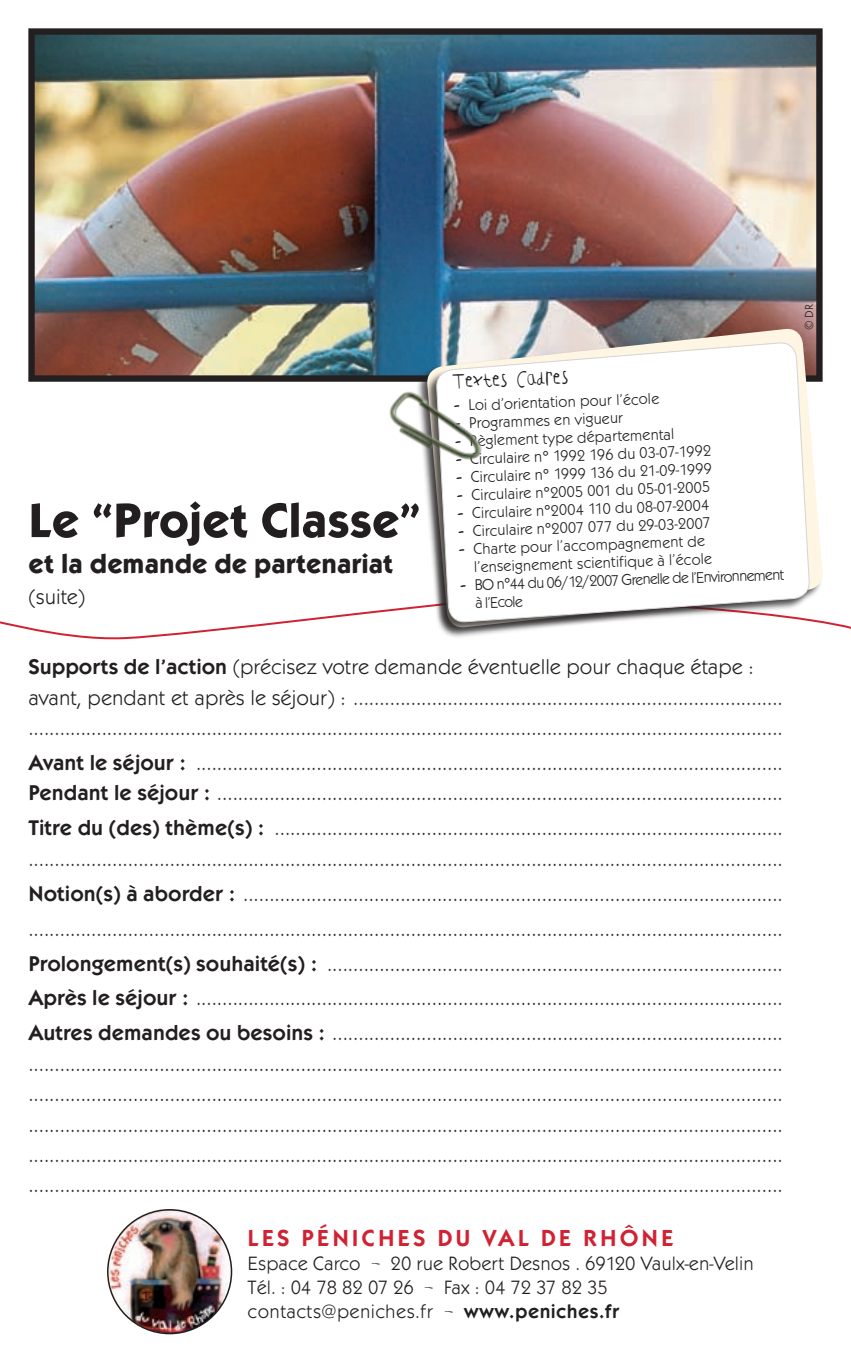
<style>
.page{position:relative;width:851px;height:1361px;background:#fff}
.page>*{position:absolute;margin:0;border:0;box-sizing:border-box;transform-origin:0 0}
.t1{font:700 50px "Kabel Itc T";color:#231f20}
.t2{font:700 28px "Kabel Itc T";color:#231f20}
.t3{font:600 24px "Kabel Itc T";letter-spacing:.12em;color:#d12233}
.t4{font:22px/30.4px "Kabel Itc T";color:#231f20}
.t5{font:20px/24px "Kabel Itc T";color:#231f20}
.t6{font:18px "Childs Play Age Eight";color:#231f20}
.t7{font:16px/18px "Kabel Itc T";color:#231f20}
.t8{font:12px "Kabel Itc T";color:#231f20}
.s1{font-family:"Childs Play Age Eight"}
.s2{font-weight:600}
.s3{font-family:"Childs Play Age Five"}
</style>
<div class="page">
<img style="left:107px;top:1210px;width:124px;height:123px">
<img style="left:35px;top:35px;width:780px;height:340px">
<div style="left:28px;top:28px;width:794px;height:354px;border:6px solid #231f20"></div>
<svg style="left:0;top:606px;width:850px;height:34px"></svg>
<div style="left:415px;top:328px;width:423px;height:320px;background:#fff"></div>
<svg style="left:426px;top:327px;width:397px;height:15px;background:#aca7a5"></svg>
<div style="left:424px;top:342px;width:401px;height:300px;background:#231f20;opacity:.75"></div>
<svg style="left:436px;top:340px;width:374px;height:285px"></svg>
<img style="left:364px;top:368px;width:138px;height:108px">
<h1 class="t1" style="left:28px;top:489px;width:394px">Le “Projet Classe”</h1>
<p class="t2" style="left:28px;top:546px;width:366px">et la demande de partenariat</p>
<p class="t4" style="left:28px;top:581px;width:58px">(suite)</p>
<p class="t6" style="left:452px;top:373px;width:118px;rotate:-2deg">Textes Cadres</p>
<p class="t7" style="left:453px;top:396px;width:207px;rotate:-2deg"><span class="s1">–</span> Loi d’orientation pour l’école</p>
<p class="t7" style="left:453px;top:414px;width:171px;rotate:-2deg"><span class="s1">–</span> Programmes en vigueur</p>
<p class="t7" style="left:454px;top:432px;width:221px;rotate:-2deg"><span class="s1">–</span> Règlement type départemental</p>
<p class="t7" style="left:455px;top:450px;width:258px;rotate:-2deg"><span class="s1">–</span> Circulaire n° 1992 196 du 03-07-1992</p>
<p class="t7" style="left:455px;top:468px;width:257px;rotate:-2deg"><span class="s1">–</span> Circulaire n° 1999 136 du 21-09-1999</p>
<p class="t7" style="left:456px;top:486px;width:255px;rotate:-2deg"><span class="s1">–</span> Circulaire n°2005 001 du 05-01-2005</p>
<p class="t7" style="left:456px;top:504px;width:254px;rotate:-2deg"><span class="s1">–</span> Circulaire n°2004 110 du 08-07-2004</p>
<p class="t7" style="left:457px;top:522px;width:255px;rotate:-2deg"><span class="s1">–</span> Circulaire n°2007 077 du 29-03-2007</p>
<p class="t7" style="left:473px;top:540px;width:240px;text-indent:-15px;rotate:-2deg"><span class="s1">–</span> Charte pour l’accompagnement de l’enseignement scientifi que à l’école</p>
<p class="t7" style="left:474px;top:576px;width:311px;text-indent:-15px;rotate:-2deg"><span class="s1">–</span> BO n°44 du 06/12/2007 Grenelle de l’Environnement à l’Ecole</p>
<p class="t4" style="left:28px;top:651px;width:755px"><span class="s2">Supports de l’action</span> (précisez votre demande éventuelle pour chaque étape : avant, pendant et après le séjour) : .................................................................................. ................................................................................................................................................</p>
<p class="t4" style="left:28px;top:747px;width:755px"><span class="s2">Avant le séjour :</span> ................................................................................................................<br><span class="s2">Pendant le séjour :</span> ............................................................................................................</p>
<p class="t4" style="left:28px;top:812px;width:755px"><span class="s2">Titre du (des) thème(s) :</span> ................................................................................................. ................................................................................................................................................</p>
<p class="t4" style="left:28px;top:875px;width:755px;line-height:35px;text-align:justify"><span class="s2">Notion(s) à aborder :</span> ....................................................................................................... ................................................................................................................................................<br><span class="s2">Prolongement(s) souhaité(s) :</span> .......................................................................................<br><span class="s2">Après le séjour :</span> ................................................................................................................<br><span class="s2">Autres demandes ou besoins :</span> ......................................................................................</p>
<p class="t4" style="left:28px;top:1048px;width:755px;text-align:justify">................................................................................................................................................ ................................................................................................................................................ ................................................................................................................................................ ................................................................................................................................................ ................................................................................................................................................</p>
<p class="t3" style="left:247px;top:1223px;width:85px">Les Pénic</p>
<p class="t3" style="left:378px;top:1223px;width:280px">hes du Val de Rhône</p>
<p class="t5" style="left:247px;top:1250px;width:507px">Espace Carco <span class="s3">-</span> 20 rue Robert Desnos . 69120 Vaulx-en-Velin<br>Tél. : 04 78 82 07 26 <span class="s3">-</span> Fax : 04 72 37 82 35 contacts@peniches.fr <span class="s3">-</span> <span class="s2">www.peniches.fr</span></p>
<p class="t8" style="left:802px;top:330px;width:28px;rotate:-90deg">© DR</p>
</div>
